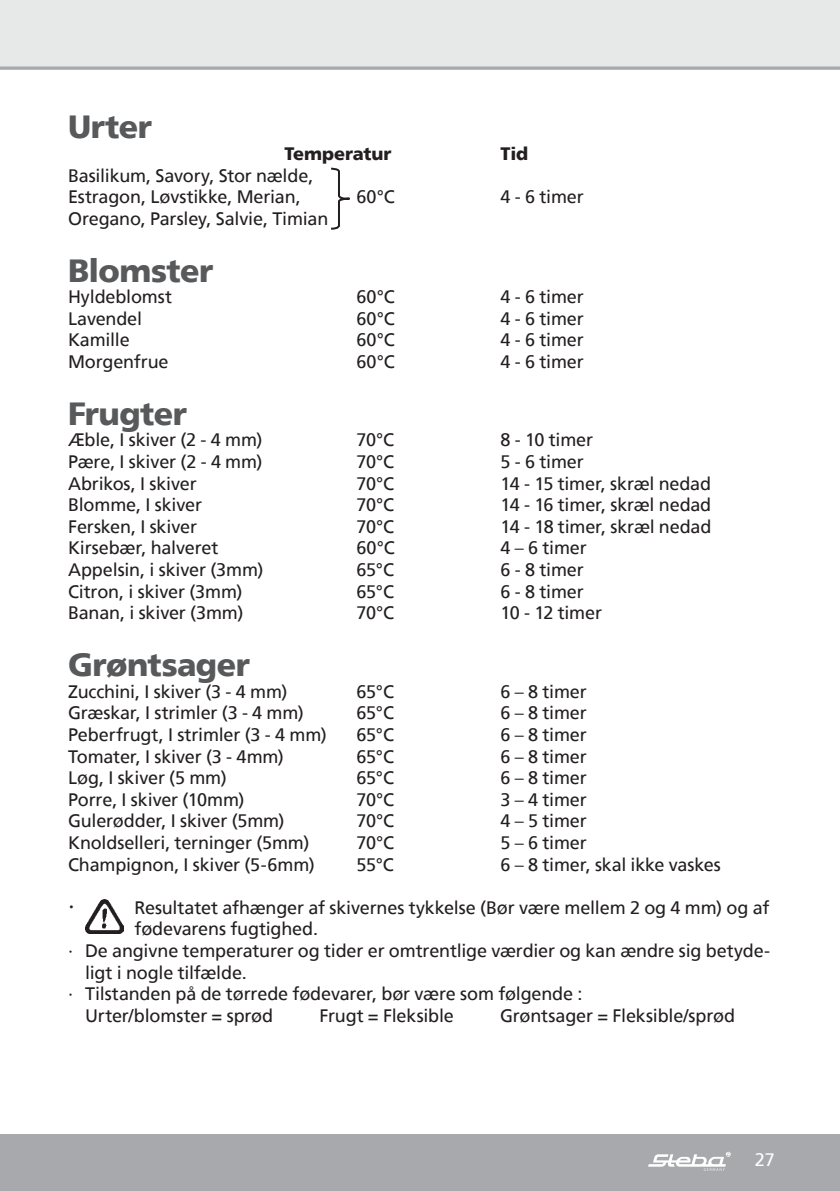
<style>
.page{position:relative;width:840px;height:1191px;background:#fff}
.page>*{position:absolute;margin:0;border:0;box-sizing:border-box;transform-origin:0 0}
.t1{font:900 32px "Frutiger";letter-spacing:-.02em;color:#58595b}
.t2{font:24px "Frutiger";color:#231f20}
.t3{font:18px/21.6px "Frutiger";letter-spacing:-.01em;color:#231f20}
.t4{font:900 18px "Frutiger";letter-spacing:-.005em;color:#231f20}
.t5{font:18px "Frutiger";color:#fff}
</style>
<div class="page">
<div style="left:0;top:0;width:839px;height:68px;background:#e7e8e8"></div>
<div style="left:0;top:1134px;width:839px;height:57px;background:#a7a9ac"></div>
<svg style="left:648px;top:1151px;width:82px;height:19px"></svg>
<svg style="left:0;top:66px;width:839px;height:4px;background:#b2b4b7"></svg>
<img style="left:85px;top:899px;width:38px;height:35px">
<svg style="left:331px;top:167px;width:19px;height:63px"></svg>
<h1 class="t1" style="left:68px;top:108px;width:85px">Urter</h1>
<p class="t4" style="left:284px;top:143px;width:108px">Temperatur</p>
<p class="t4" style="left:500px;top:143px;width:29px">Tid</p>
<p class="t3" style="left:68px;top:164px;width:246px">Basilikum, Savory, Stor nælde,<br>Estragon, Løvstikke, Merian,</p>
<p class="t3" style="left:356px;top:186px;width:40px">60°C</p>
<p class="t3" style="left:500px;top:186px;width:85px">4 - 6 timer</p>
<p class="t3" style="left:68px;top:207px;width:262px">Oregano, Parsley, Salvie, Timian</p>
<h1 class="t1" style="left:68px;top:251px;width:147px">Blomster</h1>
<p class="t3" style="left:68px;top:286px;width:105px">Hyldeblomst</p>
<p class="t3" style="left:356px;top:286px;width:40px">60°C</p>
<p class="t3" style="left:500px;top:286px;width:85px">4 - 6 timer</p>
<p class="t3" style="left:68px;top:307px;width:75px">Lavendel</p>
<p class="t3" style="left:356px;top:307px;width:40px">60°C</p>
<p class="t3" style="left:500px;top:307px;width:85px">4 - 6 timer</p>
<p class="t3" style="left:68px;top:329px;width:63px">Kamille</p>
<p class="t3" style="left:356px;top:329px;width:40px">60°C</p>
<p class="t3" style="left:500px;top:329px;width:85px">4 - 6 timer</p>
<p class="t3" style="left:68px;top:351px;width:102px">Morgenfrue</p>
<p class="t3" style="left:356px;top:351px;width:40px">60°C</p>
<p class="t3" style="left:500px;top:351px;width:85px">4 - 6 timer</p>
<h1 class="t1" style="left:68px;top:394px;width:120px">Frugter</h1>
<p class="t3" style="left:68px;top:429px;width:196px">Æble, I skiver (2 - 4 mm)</p>
<p class="t3" style="left:356px;top:429px;width:39px">70°C</p>
<p class="t3" style="left:500px;top:429px;width:94px">8 - 10 timer</p>
<p class="t3" style="left:68px;top:451px;width:196px">Pære, I skiver (2 - 4 mm)</p>
<p class="t3" style="left:356px;top:451px;width:39px">70°C</p>
<p class="t3" style="left:500px;top:451px;width:85px">5 - 6 timer</p>
<p class="t3" style="left:68px;top:472px;width:130px">Abrikos, I skiver</p>
<p class="t3" style="left:356px;top:472px;width:39px">70°C</p>
<p class="t3" style="left:500px;top:472px;width:212px">14 - 15 timer, skræl nedad</p>
<p class="t3" style="left:68px;top:494px;width:135px">Blomme, I skiver</p>
<p class="t3" style="left:356px;top:494px;width:39px">70°C</p>
<p class="t3" style="left:500px;top:494px;width:212px">14 - 16 timer, skræl nedad</p>
<p class="t3" style="left:68px;top:515px;width:130px">Fersken, I skiver</p>
<p class="t3" style="left:356px;top:515px;width:39px">70°C</p>
<p class="t3" style="left:500px;top:515px;width:212px">14 - 18 timer, skræl nedad</p>
<p class="t3" style="left:68px;top:537px;width:152px">Kirsebær, halveret</p>
<p class="t3" style="left:356px;top:537px;width:40px">60°C</p>
<p class="t3" style="left:500px;top:537px;width:88px">4 – 6 timer</p>
<p class="t3" style="left:68px;top:559px;width:197px">Appelsin, i skiver (3mm)</p>
<p class="t3" style="left:356px;top:559px;width:39px">65°C</p>
<p class="t3" style="left:500px;top:559px;width:85px">6 - 8 timer</p>
<p class="t3" style="left:68px;top:580px;width:176px">Citron, i skiver (3mm)</p>
<p class="t3" style="left:356px;top:580px;width:39px">65°C</p>
<p class="t3" style="left:500px;top:580px;width:85px">6 - 8 timer</p>
<p class="t3" style="left:68px;top:602px;width:177px">Banan, i skiver (3mm)</p>
<p class="t3" style="left:356px;top:602px;width:39px">70°C</p>
<p class="t3" style="left:500px;top:602px;width:103px">10 - 12 timer</p>
<h1 class="t1" style="left:68px;top:645px;width:183px">Grøntsager</h1>
<p class="t3" style="left:68px;top:680px;width:221px">Zucchini, I skiver (3 - 4 mm)</p>
<p class="t3" style="left:356px;top:680px;width:39px">65°C</p>
<p class="t3" style="left:500px;top:680px;width:88px">6 – 8 timer</p>
<p class="t3" style="left:68px;top:702px;width:237px">Græskar, I strimler (3 - 4 mm)</p>
<p class="t3" style="left:356px;top:702px;width:39px">65°C</p>
<p class="t3" style="left:500px;top:702px;width:88px">6 – 8 timer</p>
<p class="t3" style="left:68px;top:723px;width:260px">Peberfrugt, I strimler (3 - 4 mm)</p>
<p class="t3" style="left:356px;top:723px;width:39px">65°C</p>
<p class="t3" style="left:500px;top:723px;width:88px">6 – 8 timer</p>
<p class="t3" style="left:68px;top:745px;width:217px">Tomater, I skiver (3 - 4mm)</p>
<p class="t3" style="left:356px;top:745px;width:39px">65°C</p>
<p class="t3" style="left:500px;top:745px;width:88px">6 – 8 timer</p>
<p class="t3" style="left:68px;top:767px;width:160px">Løg, I skiver (5 mm)</p>
<p class="t3" style="left:356px;top:767px;width:39px">65°C</p>
<p class="t3" style="left:500px;top:767px;width:88px">6 – 8 timer</p>
<p class="t3" style="left:68px;top:788px;width:178px">Porre, I skiver (10mm)</p>
<p class="t3" style="left:356px;top:788px;width:39px">70°C</p>
<p class="t3" style="left:500px;top:788px;width:88px">3 – 4 timer</p>
<p class="t3" style="left:68px;top:810px;width:218px">Gulerødder, I skiver (5mm)</p>
<p class="t3" style="left:356px;top:810px;width:39px">70°C</p>
<p class="t3" style="left:500px;top:810px;width:88px">4 – 5 timer</p>
<p class="t3" style="left:68px;top:831px;width:243px">Knoldselleri, terninger (5mm)</p>
<p class="t3" style="left:356px;top:831px;width:39px">70°C</p>
<p class="t3" style="left:500px;top:831px;width:88px">5 – 6 timer</p>
<p class="t3" style="left:68px;top:853px;width:248px">Champignon, I skiver (5-6mm)</p>
<p class="t3" style="left:356px;top:853px;width:39px">55°C</p>
<p class="t3" style="left:500px;top:853px;width:221px">6 – 8 timer, skal ikke vaskes</p>
<h2 class="t2" style="left:68px;top:891px;width:8px">∙</h2>
<p class="t3" style="left:134px;top:896px;width:636px">Resultatet afhænger af skivernes tykkelse (Bør være mellem 2 og 4 mm) og af</p>
<p class="t3" style="left:134px;top:918px;width:185px">fødevarens fugtighed.</p>
<p class="t3" style="left:68px;top:939px;width:703px">∙ De angivne temperaturer og tider er omtrentlige værdier og kan ændre sig betyde-</p>
<p class="t3" style="left:85px;top:961px;width:163px">ligt i nogle tilfælde.</p>
<p class="t3" style="left:68px;top:983px;width:515px">∙ Tilstanden på de tørrede fødevarer, bør være som følgende :</p>
<p class="t3" style="left:85px;top:1004px;width:189px">Urter/blomster = sprød</p>
<p class="t3" style="left:319px;top:1004px;width:136px">Frugt = Fleksible</p>
<p class="t3" style="left:500px;top:1004px;width:236px">Grøntsager = Fleksible/sprød</p>
<p class="t5" style="left:754px;top:1149px;width:22px">27</p>
</div>
